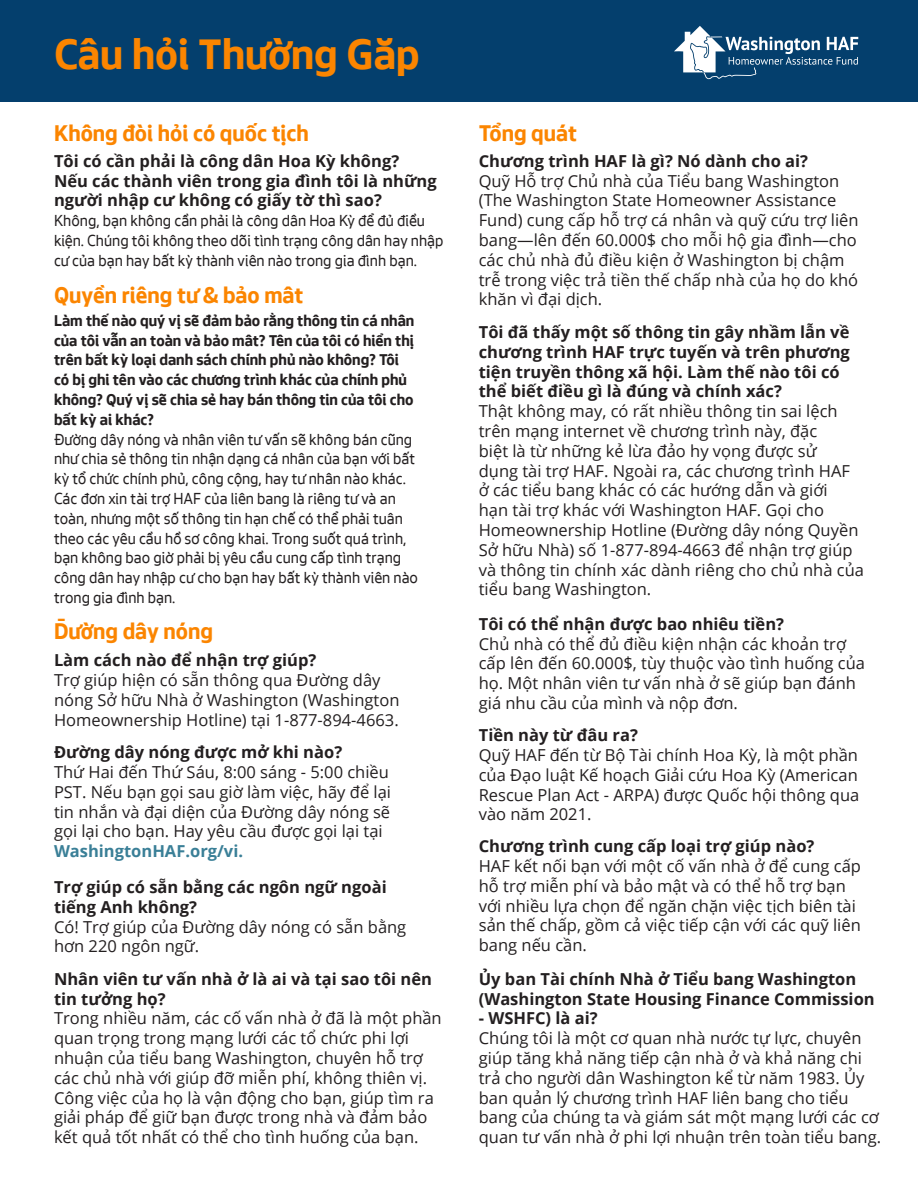
<style>
.page{position:relative;width:918px;height:1188px;background:#fff}
.page>*{position:absolute;margin:0;border:0;box-sizing:border-box;transform-origin:0 0}
.t1{font:700 45px "Seattle Text";color:#fb8500}
.t2{font:700 24px "Seattle Text";color:#fb8500}
.t3{font:16.5px/19.8px "Open Sans";color:#231f20}
.t4{font:700 16.5px/19.8px "Open Sans";color:#231f20}
.t5{font:16.5px/19.8px "Seattle Text";color:#231f20}
.t6{font:700 16.5px/19.8px "Seattle Text";color:#231f20}
.s1{font-weight:700;color:#3a7f97}
</style>
<div class="page">
<div style="left:0;top:0;width:918px;height:101px;background:#043f6d"></div>
<svg style="left:674px;top:26px;width:184px;height:53px"></svg>
<p class="t1" style="left:54px;top:23px;width:367px">Câu hỏi Thường Gặp</p>
<p class="t2" style="left:54px;top:117px;width:256px">Không đòi hỏi có quốc tịch</p>
<p class="t4" style="left:54px;top:150px;width:384px">Tôi có cần phải là công dân Hoa Kỳ không?<br>Nếu các thành viên trong gia đình tôi là những người nhập cư không có giấy tờ thì sao?</p>
<p class="t5" style="left:54px;top:210px;width:391px">Không, bạn không cần phải là công dân Hoa Kỳ để đủ điều kiện. Chúng tôi không theo dõi tình trạng công dân hay nhập cư của bạn hay bất kỳ thành viên nào trong gia đình bạn.</p>
<p class="t2" style="left:54px;top:278px;width:251px">Quyền riêng tư &amp; bảo mật</p>
<p class="t6" style="left:54px;top:310px;width:362px">Làm thế nào quý vị sẽ đảm bảo rằng thông tin cá nhân của tôi vẫn an toàn và bảo mật? Tên của tôi có hiển thị trên bất kỳ loại danh sách chính phủ nào không? Tôi có bị ghi tên vào các chương trình khác của chính phủ không? Quý vị sẽ chia sẻ hay bán thông tin của tôi cho bất kỳ ai khác?</p>
<p class="t5" style="left:54px;top:429px;width:366px">Đường dây nóng và nhân viên tư vấn sẽ không bán cũng như chia sẻ thông tin nhận dạng cá nhân của bạn với bất kỳ tổ chức chính phủ, công cộng, hay tư nhân nào khác.<br>Các đơn xin tài trợ HAF của liên bang là riêng tư và an toàn, nhưng một số thông tin hạn chế có thể phải tuân theo các yêu cầu hồ sơ công khai. Trong suốt quá trình, bạn không bao giờ phải bị yêu cầu cung cấp tình trạng công dân hay nhập cư cho bạn hay bất kỳ thành viên nào trong gia đình bạn.</p>
<p class="t2" style="left:54px;top:615px;width:161px">Đường dây nóng</p>
<p class="t4" style="left:54px;top:650px;width:264px">Làm cách nào để nhận trợ giúp?</p>
<p class="t3" style="left:54px;top:670px;width:347px">Trợ giúp hiện có sẵn thông qua Đường dây nóng Sở hữu Nhà ở Washington (Washington<br>Homeownership Hotline) tại 1-877-894-4663.</p>
<p class="t4" style="left:54px;top:742px;width:290px">Đường dây nóng được mở khi nào?</p>
<p class="t3" style="left:54px;top:762px;width:339px">Thứ Hai đến Thứ Sáu, 8:00 sáng - 5:00 chiều PST. Nếu bạn gọi sau giờ làm việc, hãy để lại tin nhắn và đại diện của Đường dây nóng sẽ gọi lại cho bạn. Hay yêu cầu được gọi lại tại <span class="s1">WashingtonHAF.org/vi.</span></p>
<p class="t4" style="left:54px;top:877px;width:334px">Trợ giúp có sẵn bằng các ngôn ngữ ngoài tiếng Anh không?</p>
<p class="t3" style="left:54px;top:916px;width:354px">Có! Trợ giúp của Đường dây nóng có sẵn bằng hơn 220 ngôn ngữ.</p>
<p class="t4" style="left:54px;top:969px;width:380px">Nhân viên tư vấn nhà ở là ai và tại sao tôi nên tin tưởng họ?</p>
<p class="t3" style="left:54px;top:1008px;width:389px">Trong nhiều năm, các cố vấn nhà ở đã là một phần quan trọng trong mạng lưới các tổ chức phi lợi nhuận của tiểu bang Washington, chuyên hỗ trợ các chủ nhà với giúp đỡ miễn phí, không thiên vị.<br>Công việc của họ là vận động cho bạn, giúp tìm ra giải pháp để giữ bạn được trong nhà và đảm bảo kết quả tốt nhất có thể cho tình huống của bạn.</p>
<p class="t2" style="left:479px;top:117px;width:100px">Tổng quát</p>
<p class="t4" style="left:479px;top:150px;width:331px">Chương trình HAF là gì? Nó dành cho ai?</p>
<p class="t3" style="left:479px;top:170px;width:381px">Quỹ Hỗ trợ Chủ nhà của Tiểu bang Washington (The Washington State Homeowner Assistance Fund) cung cấp hỗ trợ cá nhân và quỹ cứu trợ liên bang—lên đến 60.000$ cho mỗi hộ gia đình—cho các chủ nhà đủ điều kiện ở Washington bị chậm trễ trong việc trả tiền thế chấp nhà của họ do khó khăn vì đại dịch.</p>
<p class="t4" style="left:479px;top:322px;width:373px">Tôi đã thấy một số thông tin gây nhầm lẫn về chương trình HAF trực tuyến và trên phương tiện truyền thông xã hội. Làm thế nào tôi có thể biết điều gì là đúng và chính xác?</p>
<p class="t3" style="left:479px;top:401px;width:387px">Thật không may, có rất nhiều thông tin sai lệch trên mạng internet về chương trình này, đặc<br>biệt là từ những kẻ lừa đảo hy vọng được sử<br>dụng tài trợ HAF. Ngoài ra, các chương trình HAF ở các tiểu bang khác có các hướng dẫn và giới<br>hạn tài trợ khác với Washington HAF. Gọi cho Homeownership Hotline (Đường dây nóng Quyền Sở hữu Nhà) số 1-877-894-4663 để nhận trợ giúp và thông tin chính xác dành riêng cho chủ nhà của tiểu bang Washington.</p>
<p class="t4" style="left:479px;top:613px;width:307px">Tôi có thể nhận được bao nhiêu tiền?</p>
<p class="t3" style="left:479px;top:633px;width:388px">Chủ nhà có thể đủ điều kiện nhận các khoản trợ cấp lên đến 60.000$, tùy thuộc vào tình huống của họ. Một nhân viên tư vấn nhà ở sẽ giúp bạn đánh giá nhu cầu của mình và nộp đơn.</p>
<p class="t4" style="left:479px;top:725px;width:161px">Tiền này từ đâu ra?</p>
<p class="t3" style="left:479px;top:745px;width:382px;text-align:justify">Quỹ HAF đến từ Bộ Tài chính Hoa Kỳ, là một phần của Đạo luật Kế hoạch Giải cứu Hoa Kỳ (American Rescue Plan Act - ARPA) được Quốc hội thông qua vào năm 2021.</p>
<p class="t4" style="left:479px;top:836px;width:337px">Chương trình cung cấp loại trợ giúp nào?</p>
<p class="t3" style="left:479px;top:856px;width:384px">HAF kết nối bạn với một cố vấn nhà ở để cung cấp hỗ trợ miễn phí và bảo mật và có thể hỗ trợ bạn với nhiều lựa chọn để ngăn chặn việc tịch biên tài sản thế chấp, gồm cả việc tiếp cận với các quỹ liên bang nếu cần.</p>
<p class="t4" style="left:479px;top:969px;width:397px">Ủy ban Tài chính Nhà ở Tiểu bang Washington (Washington State Housing Finance Commission</p>
<p class="t4" style="left:479px;top:1008px;width:120px">- WSHFC) là ai?</p>
<p class="t3" style="left:479px;top:1028px;width:404px">Chúng tôi là một cơ quan nhà nước tự lực, chuyên giúp tăng khả năng tiếp cận nhà ở và khả năng chi trả cho người dân Washington kể từ năm 1983. Ủy ban quản lý chương trình HAF liên bang cho tiểu bang của chúng ta và giám sát một mạng lưới các cơ quan tư vấn nhà ở phi lợi nhuận trên toàn tiểu bang.</p>
</div>
